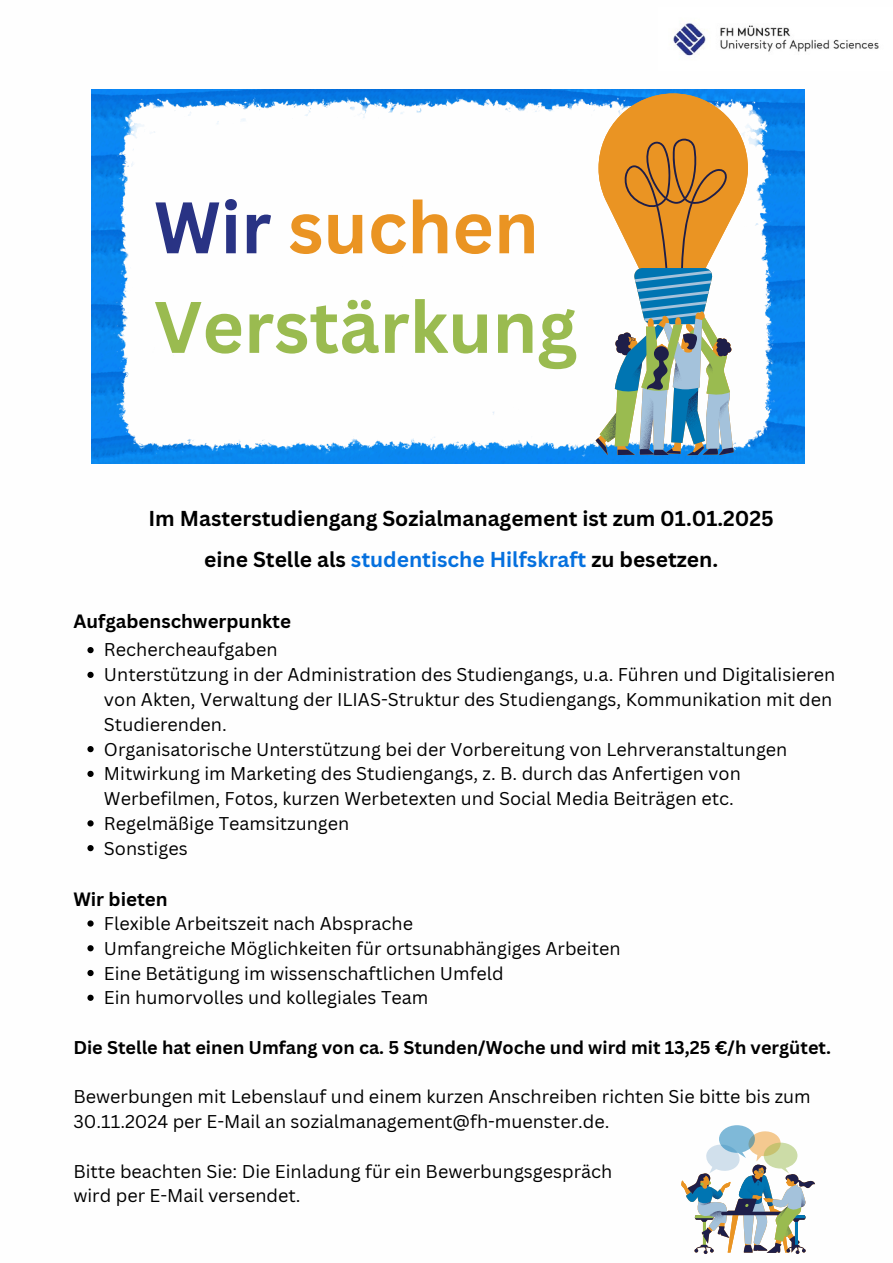
<style>
.page{position:relative;width:893px;height:1263px;background:#fff}
.page>*{position:absolute;margin:0;border:0;box-sizing:border-box;transform-origin:0 0}
.t1{font:700 71.25px/99.6px "Canva Sans";color:#9abb50}
.t2{font:700 21px/40.5px "Canva Sans";color:#000;text-align:center}
.t3{font:700 18.75px "Canva Sans";color:#000}
.t4{font:18px/24.8px "Canva Sans";color:#000}
.t5{font:700 18px "Canva Sans";color:#000}
.s1{color:#293384}
.s2{color:#ea9423}
.s3{color:#0570de}
</style>
<div class="page">
<img style="left:92px;top:89px;width:712px;height:374px">
<img style="left:673px;top:20px;width:206px;height:40px">
<svg style="left:595px;top:93px;width:153px;height:362px"></svg>
<svg style="left:87px;top:647px;width:7px;height:6px"></svg>
<svg style="left:87px;top:672px;width:7px;height:6px"></svg>
<svg style="left:87px;top:746px;width:7px;height:6px"></svg>
<svg style="left:87px;top:771px;width:7px;height:6px"></svg>
<svg style="left:87px;top:820px;width:7px;height:6px"></svg>
<svg style="left:87px;top:845px;width:7px;height:6px"></svg>
<svg style="left:87px;top:920px;width:7px;height:6px"></svg>
<svg style="left:87px;top:945px;width:7px;height:6px"></svg>
<svg style="left:87px;top:970px;width:7px;height:6px"></svg>
<svg style="left:87px;top:995px;width:7px;height:6px"></svg>
<svg style="left:681px;top:1125px;width:134px;height:129px"></svg>
<p class="t1" style="left:154px;top:176px;width:425px"><span class="s1">Wir</span> <span class="s2">suchen<br></span>Verstärkung</p>
<p class="t2" style="left:148px;top:498px;width:627px">Im Masterstudiengang Sozialmanagement ist zum 01.01.2025 eine Stelle als <span class="s3">studentische Hilfskraft</span> zu besetzen.</p>
<h1 class="t3" style="left:73px;top:608px;width:219px">Aufgabenschwerpunkte</h1>
<p class="t4" style="left:104px;top:637px;width:733px">Rechercheaufgaben<br>Unterstützung in der Administration des Studiengangs, u.a. Führen und Digitalisieren von Akten, Verwaltung der ILIAS-Struktur des Studiengangs, Kommunikation mit den Studierenden.<br>Organisatorische Unterstützung bei der Vorbereitung von Lehrveranstaltungen Mitwirkung im Marketing des Studiengangs, z. B. durch das Anfertigen von Werbefilmen, Fotos, kurzen Werbetexten und Social Media Beiträgen etc.<br>Regelmäßige Teamsitzungen<br>Sonstiges</p>
<p class="t3" style="left:73px;top:886px;width:96px">Wir bieten</p>
<p class="t4" style="left:104px;top:911px;width:310px">Flexible Arbeitszeit nach Absprache</p>
<h3 class="t4" style="left:104px;top:935px;width:518px">Umfangreiche Möglichkeiten für ortsunabhängiges Arbeiten</h3>
<p class="t4" style="left:104px;top:960px;width:401px">Eine Betätigung im wissenschaftlichen Umfeld</p>
<p class="t4" style="left:104px;top:985px;width:326px">Ein humorvolles und kollegiales Team</p>
<p class="t5" style="left:73px;top:1034px;width:759px">Die Stelle hat einen Umfang von ca. 5 Stunden/Woche und wird mit 13,25 €/h vergütet.</p>
<p class="t4" style="left:73px;top:1084px;width:739px">Bewerbungen mit Lebenslauf und einem kurzen Anschreiben richten Sie bitte bis zum<br>30.11.2024 per E-Mail an sozialmanagement@fh-muenster.de.</p>
<h3 class="t4" style="left:73px;top:1158px;width:540px">Bitte beachten Sie: Die Einladung für ein Bewerbungsgespräch</h3>
<p class="t4" style="left:73px;top:1183px;width:229px">wird per E-Mail versendet.</p>
</div>
